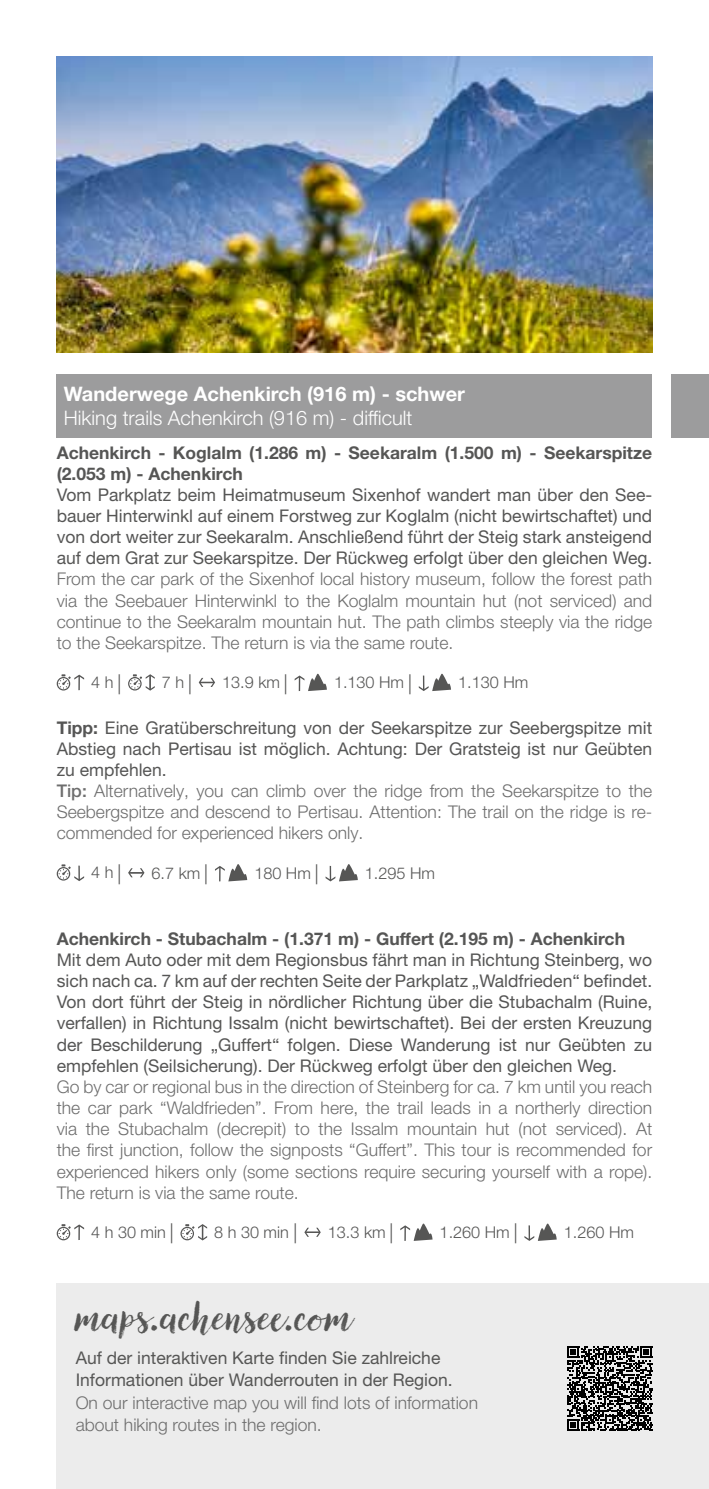
<style>
.page{position:relative;width:709px;height:1489px;background:#fff}
.page>*{position:absolute;margin:0;border:0;box-sizing:border-box;transform-origin:0 0}
.t1{font:37.5px "Canvas Script";color:#565655}
.t2{font:300 20px "Helvetica Neue LT Pro";color:#fff}
.t3{font:700 20px "Helvetica Neue LT Pro";color:#fff}
.t4{font:300 17.5px/21.2px "Helvetica Neue LT Pro";color:#6e6e6e;text-align:justify}
.t5{font:17.5px/21.2px "Helvetica Neue LT Pro";color:#565655;text-align:justify}
.t6{font:700 17.5px/21.2px "Helvetica Neue LT Pro";color:#565655}
.t7{font:300 16.25px "Helvetica Neue LT Pro";color:#565655}
.s1{font-size:20px}
.s2{font-weight:700;color:#565655}
.s3{font-weight:400;color:#565655}
.s4{font-weight:500}
</style>
<div class="page">
<div style="left:57px;top:374px;width:595px;height:63px;background:#9c9c9d"></div>
<div style="left:671px;top:374px;width:38px;height:63px;background:#9c9c9d"></div>
<svg style="left:57px;top:674px;width:27px;height:16px"></svg>
<svg style="left:294px;top:673px;width:33px;height:18px"></svg>
<svg style="left:128px;top:674px;width:27px;height:16px"></svg>
<svg style="left:199px;top:678px;width:16px;height:9px"></svg>
<svg style="left:419px;top:673px;width:32px;height:18px"></svg>
<svg style="left:57px;top:1224px;width:27px;height:16px"></svg>
<svg style="left:400px;top:1223px;width:32px;height:17px"></svg>
<svg style="left:180px;top:1224px;width:27px;height:16px"></svg>
<svg style="left:304px;top:1227px;width:17px;height:9px"></svg>
<svg style="left:524px;top:1223px;width:32px;height:17px"></svg>
<svg style="left:57px;top:864px;width:27px;height:17px"></svg>
<svg style="left:128px;top:868px;width:16px;height:9px"></svg>
<svg style="left:325px;top:864px;width:33px;height:17px"></svg>
<svg style="left:215px;top:864px;width:32px;height:17px"></svg>
<div style="left:57px;top:1283px;width:652px;height:205px;background:#ececec"></div>
<svg style="left:567px;top:1346px;width:85px;height:84px"></svg>
<img style="left:57px;top:57px;width:595px;height:296px">
<p class="t3" style="left:64px;top:381px;width:403px">Wanderwege Achenkirch (916 m) - schwer</p>
<p class="t2" style="left:64px;top:405px;width:350px">Hiking trails Achenkirch (916 m) - difficult</p>
<p class="t6" style="left:57px;top:441px;width:597px">Achenkirch - Koglalm (1.286 m) - Seekaralm (1.500 m) - Seekarspitze (2.053 m) - Achenkirch</p>
<p class="t5" style="left:57px;top:483px;width:597px">Vom Parkplatz beim Heimatmuseum Sixenhof wandert man über den See&shy;bauer Hinterwinkl auf einem Forstweg zur Koglalm (nicht bewirtschaftet) und von dort weiter zur Seekaralm. Anschließend führt der Steig stark ansteigend auf dem Grat zur Seekarspitze. Der Rückweg erfolgt über den gleichen Weg.</p>
<p class="t4" style="left:57px;top:568px;width:597px">From the car park of the Sixenhof local history museum, follow the forest path via the Seebauer Hinterwinkl to the Koglalm mountain hut (not serviced) and continue to the Seekaralm mountain hut. The path climbs steeply via the ridge to the Seekarspitze. The return is via the same route.</p>
<p class="t7" style="left:91px;top:672px;width:32px">4 h<span class="s1">|</span></p>
<p class="t7" style="left:162px;top:672px;width:32px">7 h<span class="s1">|</span></p>
<p class="t7" style="left:222px;top:672px;width:67px">13.9 km <span class="s1">|</span></p>
<p class="t7" style="left:334px;top:672px;width:80px">1.130 Hm <span class="s1">|</span></p>
<p class="t7" style="left:458px;top:672px;width:72px">1.130 Hm</p>
<p class="t4" style="left:57px;top:716px;width:597px;text-align:left"><span class="s2">Tipp:</span> <span class="s3">Eine Gratüberschreitung von der Seekarspitze zur Seebergspitze mit Abstieg nach Pertisau ist möglich. Achtung: Der Gratsteig ist nur Geübten zu empfehlen.<br></span><span class="s4">Tip:</span> Alternatively, you can climb over the ridge from the Seekarspitze to the Seebergspitze and descend to Pertisau. Attention: The trail on the ridge is re&shy;commended for experienced hikers only.</p>
<p class="t7" style="left:91px;top:862px;width:32px">4 h<span class="s1">|</span></p>
<p class="t7" style="left:152px;top:862px;width:58px">6.7 km <span class="s1">|</span></p>
<p class="t7" style="left:254px;top:862px;width:66px">180 Hm <span class="s1">|</span></p>
<p class="t7" style="left:365px;top:862px;width:72px">1.295 Hm</p>
<p class="t6" style="left:57px;top:927px;width:570px">Achenkirch - Stubachalm - (1.371 m) - Guffert (2.195 m) - Achenkirch</p>
<p class="t5" style="left:57px;top:948px;width:597px">Mit dem Auto oder mit dem Regionsbus fährt man in Richtung Steinberg, wo sich nach ca. 7 km auf der rechten Seite der Parkplatz „Waldfrieden“ befindet.<br>Von dort führt der Steig in nördlicher Richtung über die Stubachalm (Ruine, verfallen) in Richtung Issalm (nicht bewirtschaftet). Bei der ersten Kreuzung der Beschilderung „Guffert“ folgen. Diese Wanderung ist nur Geübten zu empfehlen (Seilsicherung). Der Rückweg erfolgt über den gleichen Weg.</p>
<p class="t4" style="left:57px;top:1075px;width:597px">Go by car or regional bus in the direction of Steinberg for ca. 7 km until you reach the car park “Waldfrieden”. From here, the trail leads in a northerly direction via the Stubachalm (decrepit) to the Issalm mountain hut (not serviced). At the first junction, follow the signposts “Guffert”. This tour is recommended for experienced hikers only (some sections require securing yourself with a rope).<br>The return is via the same route.</p>
<p class="t7" style="left:91px;top:1222px;width:84px">4 h 30 min <span class="s1">|</span></p>
<p class="t7" style="left:214px;top:1222px;width:85px">8 h 30 min <span class="s1">|</span></p>
<p class="t7" style="left:328px;top:1222px;width:67px">13.3 km <span class="s1">|</span></p>
<p class="t7" style="left:439px;top:1222px;width:80px">1.260 Hm <span class="s1">|</span></p>
<p class="t7" style="left:564px;top:1222px;width:72px">1.260 Hm</p>
<h1 class="t1" style="left:76px;top:1292px;width:279px">maps.achensee.com</h1>
<p class="t5" style="left:76px;top:1345px;width:378px;line-height:22.5px">Auf der interaktiven Karte finden Sie zahlreiche<br>Informationen über Wanderrouten in der Region.</p>
<p class="t4" style="left:76px;top:1390px;width:404px;line-height:22.5px">On our interactive map you will find lots of information about hiking routes in the region.</p>
</div>
